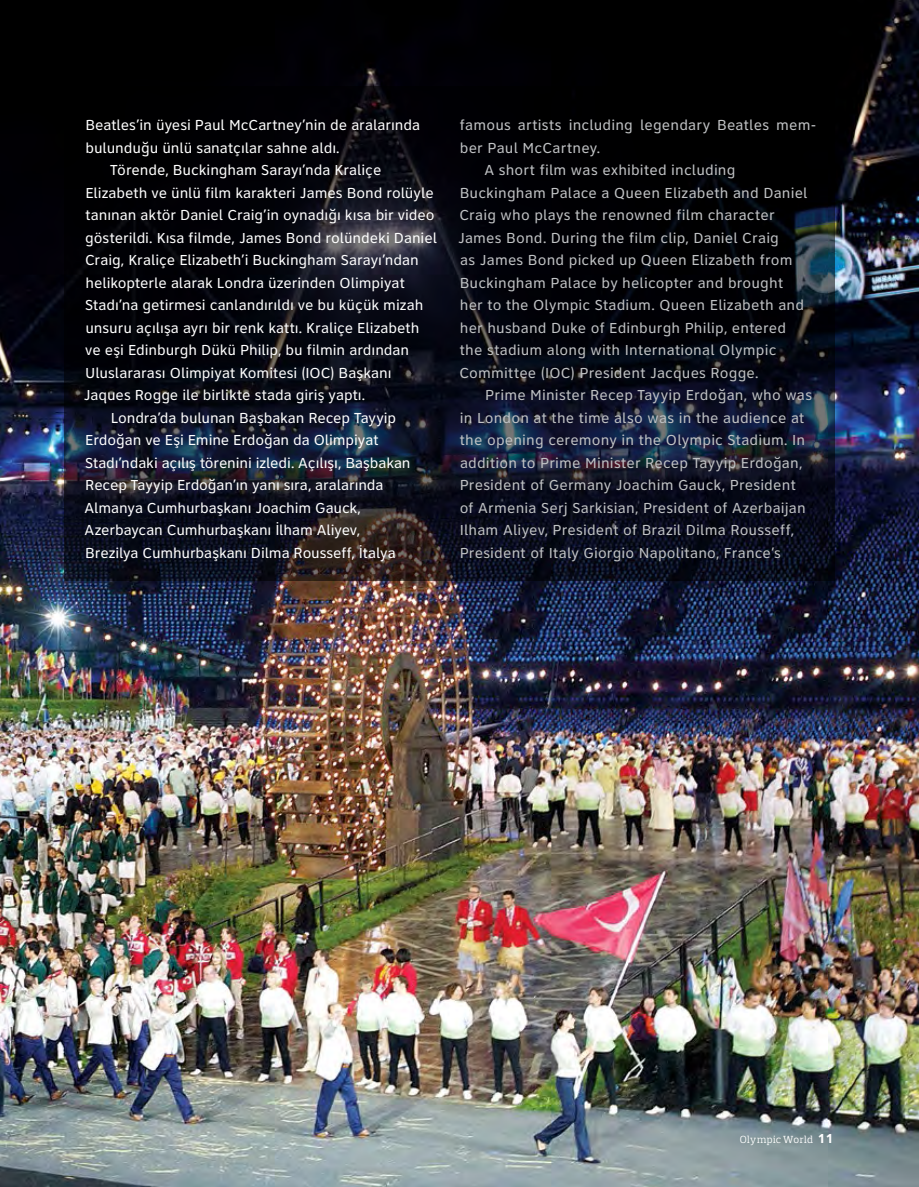
<style>
.page{position:relative;width:919px;height:1187px;background:#fff}
.page>*{position:absolute;margin:0;border:0;box-sizing:border-box;transform-origin:0 0}
.t1{font:15px "Clearview One";letter-spacing:-.005em;color:#fff}
.t2{font:15px "Clearview One";letter-spacing:.01em;color:#c0c2c4}
.t3{font:10.5px "Prelo Slab";letter-spacing:.03em;color:#fff}
.s1{font-family:"Clearview One";font-weight:700;font-size:13.5px}
</style>
<div class="page">
<img style="left:0;top:0;width:918px;height:1186px">
<svg style="left:64px;top:86px;width:770px;height:494px;background:#0a0c16"></svg>
<p class="t1" style="left:85px;top:116px;width:336px">Beatles’in üyesi Paul McCartney’nin de aralarında</p>
<p class="t1" style="left:85px;top:139px;width:256px">bulunduğu ünlü sanatçılar sahne aldı.</p>
<p class="t1" style="left:110px;top:161px;width:273px">Törende, Buckingham Sarayı’nda Kraliçe</p>
<p class="t1" style="left:85px;top:184px;width:350px">Elizabeth ve ünlü film karakteri James Bond rolüyle</p>
<p class="t1" style="left:85px;top:206px;width:350px">tanınan aktör Daniel Craig’in oynadığı kısa bir video</p>
<p class="t1" style="left:85px;top:229px;width:353px">gösterildi. Kısa filmde, James Bond rolündeki Daniel</p>
<p class="t1" style="left:85px;top:251px;width:335px">Craig, Kraliçe Elizabeth’i Buckingham Sarayı’ndan</p>
<p class="t1" style="left:85px;top:274px;width:321px">helikopterle alarak Londra üzerinden Olimpiyat</p>
<p class="t1" style="left:85px;top:296px;width:340px">Stadı’na getirmesi canlandırıldı ve bu küçük mizah</p>
<p class="t1" style="left:85px;top:319px;width:335px">unsuru açılışa ayrı bir renk kattı. Kraliçe Elizabeth</p>
<p class="t1" style="left:85px;top:341px;width:325px">ve eşi Edinburgh Dükü Philip, bu filmin ardından</p>
<p class="t1" style="left:85px;top:364px;width:308px">Uluslararası Olimpiyat Komitesi (IOC) Başkanı</p>
<p class="t1" style="left:84px;top:386px;width:283px">Jaques Rogge ile birlikte stada giriş yaptı.</p>
<p class="t1" style="left:111px;top:409px;width:287px">Londra’da bulunan Başbakan Recep Tayyip</p>
<p class="t1" style="left:85px;top:431px;width:295px">Erdoğan ve Eşi Emine Erdoğan da Olimpiyat</p>
<p class="t1" style="left:85px;top:454px;width:327px">Stadı’ndaki açılış törenini izledi. Açılışı, Başbakan</p>
<p class="t1" style="left:85px;top:476px;width:300px">Recep Tayyip Erdoğan’ın yanı sıra, aralarında</p>
<p class="t1" style="left:85px;top:499px;width:278px">Almanya Cumhurbaşkanı Joachim Gauck,</p>
<p class="t1" style="left:85px;top:521px;width:277px">Azerbaycan Cumhurbaşkanı İlham Aliyev,</p>
<p class="t1" style="left:85px;top:544px;width:312px">Brezilya Cumhurbaşkanı Dilma Rousseff, İtalya</p>
<p class="t2" style="left:460px;top:116px;width:358px">famous artists including legendary Beatles mem-</p>
<p class="t2" style="left:460px;top:139px;width:142px">ber Paul McCartney.</p>
<p class="t2" style="left:484px;top:161px;width:252px">A short film was exhibited including</p>
<p class="t2" style="left:459px;top:184px;width:349px">Buckingham Palace a Queen Elizabeth and Daniel</p>
<p class="t2" style="left:459px;top:206px;width:317px">Craig who plays the renowned film character</p>
<p class="t2" style="left:458px;top:229px;width:322px">James Bond. During the film clip, Daniel Craig</p>
<p class="t2" style="left:460px;top:251px;width:334px">as James Bond picked up Queen Elizabeth from</p>
<p class="t2" style="left:459px;top:274px;width:325px">Buckingham Palace by helicopter and brought</p>
<p class="t2" style="left:460px;top:296px;width:346px">her to the Olympic Stadium. Queen Elizabeth and</p>
<p class="t2" style="left:460px;top:319px;width:328px">her husband Duke of Edinburgh Philip, entered</p>
<p class="t2" style="left:460px;top:341px;width:318px">the stadium along with International Olympic</p>
<p class="t2" style="left:459px;top:364px;width:301px">Committee (IOC) President Jacques Rogge.</p>
<p class="t2" style="left:485px;top:386px;width:328px">Prime Minister Recep Tayyip Erdoğan, who was</p>
<p class="t2" style="left:460px;top:409px;width:346px">in London at the time also was in the audience at</p>
<p class="t2" style="left:460px;top:431px;width:347px">the opening ceremony in the Olympic Stadium. In</p>
<p class="t2" style="left:460px;top:454px;width:344px">addition to Prime Minister Recep Tayyip Erdoğan,</p>
<p class="t2" style="left:459px;top:476px;width:337px">President of Germany Joachim Gauck, President</p>
<p class="t2" style="left:459px;top:499px;width:347px">of Armenia Serj Sarkisian, President of Azerbaijan</p>
<p class="t2" style="left:459px;top:521px;width:336px">Ilham Aliyev, President of Brazil Dilma Rousseff,</p>
<p class="t2" style="left:459px;top:544px;width:323px">President of Italy Giorgio Napolitano, France’s</p>
<p class="t3" style="left:739px;top:1133px;width:97px">Olympic World <span class="s1">11</span></p>
</div>
